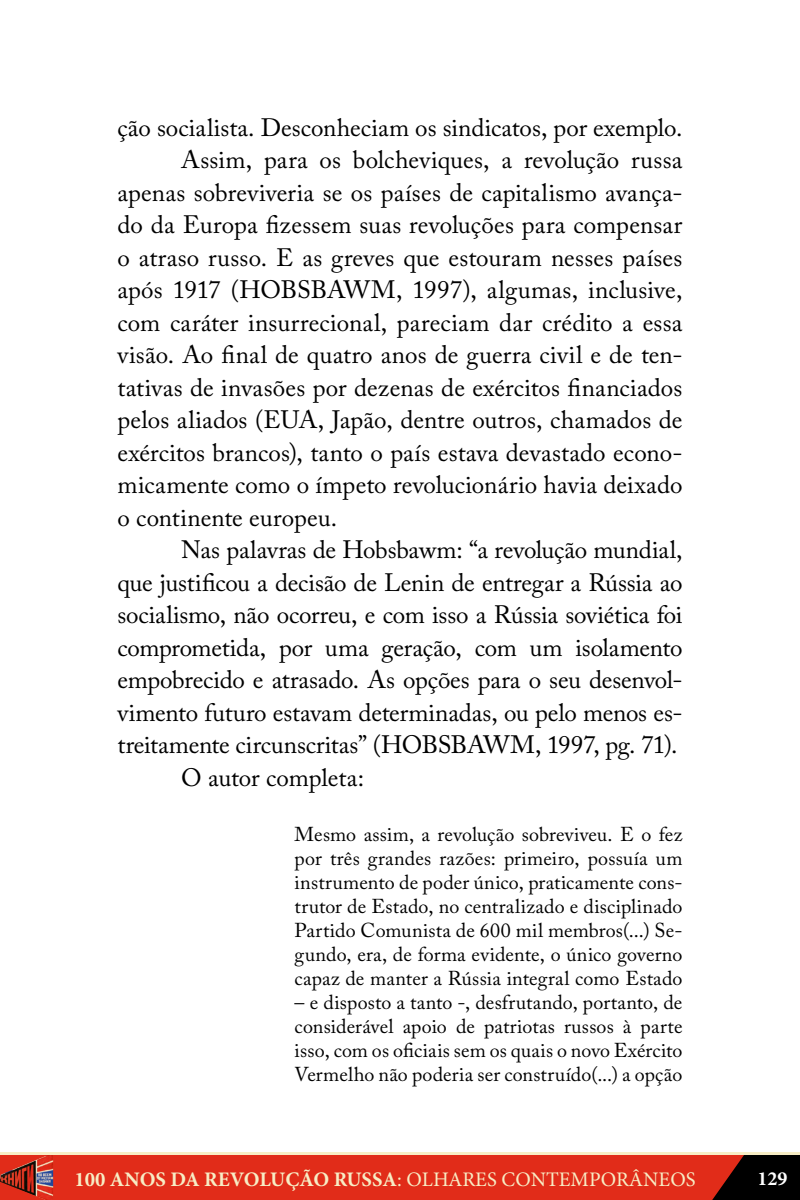
<style>
.page{position:relative;width:800px;height:1200px;background:#fff}
.page>*{position:absolute;margin:0;border:0;box-sizing:border-box;transform-origin:0 0}
.t1{font:25px "Adobe Caslon Pro";color:#000}
.t2{font:700 20.75px "Minion Pro";color:#f7edc5}
.t3{font:20px/24px "Adobe Caslon Pro";letter-spacing:.005em;color:#000;text-align:justify}
.t4{font:700 20px "Minion Pro";color:#fff}
.s1{font-weight:400}
</style>
<div class="page">
<div style="left:0;top:1155px;width:800px;height:45px;background:#e12c19"></div>
<svg style="left:712px;top:1155px;width:88px;height:45px"></svg>
<img style="left:0;top:1155px;width:53px;height:45px">
<hr style="left:0;top:1153px;width:800px;height:2px;background:#f7edc5">
<p class="t1" style="left:118px;top:113px;width:567px">ção socialista. Desconheciam os sindicatos, por exemplo.</p>
<p class="t1" style="left:181px;top:145px;width:503px">Assim, para os bolcheviques, a revolução russa</p>
<p class="t1" style="left:118px;top:178px;width:566px">apenas sobreviveria se os países de capitalismo avança-</p>
<p class="t1" style="left:118px;top:210px;width:567px">do da Europa fizessem suas revoluções para compensar</p>
<p class="t1" style="left:118px;top:243px;width:566px">o atraso russo. E as greves que estouram nesses países</p>
<p class="t1" style="left:118px;top:275px;width:566px">após 1917 (HOBSBAWM, 1997), algumas, inclusive,</p>
<p class="t1" style="left:118px;top:308px;width:567px">com caráter insurrecional, pareciam dar crédito a essa</p>
<p class="t1" style="left:118px;top:340px;width:566px">visão. Ao final de quatro anos de guerra civil e de ten-</p>
<p class="t1" style="left:118px;top:373px;width:566px">tativas de invasões por dezenas de exércitos financiados</p>
<p class="t1" style="left:118px;top:405px;width:567px">pelos aliados (EUA, Japão, dentre outros, chamados de</p>
<p class="t1" style="left:118px;top:438px;width:566px">exércitos brancos), tanto o país estava devastado econo-</p>
<p class="t1" style="left:118px;top:470px;width:567px">micamente como o ímpeto revolucionário havia deixado</p>
<p class="t1" style="left:118px;top:503px;width:221px">o continente europeu.</p>
<p class="t1" style="left:181px;top:535px;width:503px">Nas palavras de Hobsbawm: “a revolução mundial,</p>
<p class="t1" style="left:118px;top:568px;width:567px">que justificou a decisão de Lenin de entregar a Rússia ao</p>
<p class="t1" style="left:118px;top:600px;width:567px">socialismo, não ocorreu, e com isso a Rússia soviética foi</p>
<p class="t1" style="left:118px;top:633px;width:566px">comprometida, por uma geração, com um isolamento</p>
<p class="t1" style="left:118px;top:665px;width:566px">empobrecido e atrasado. As opções para o seu desenvol-</p>
<p class="t1" style="left:118px;top:698px;width:566px">vimento futuro estavam determinadas, ou pelo menos es-</p>
<p class="t1" style="left:118px;top:730px;width:561px">treitamente circunscritas” (HOBSBAWM, 1997, pg. 71).</p>
<p class="t1" style="left:181px;top:763px;width:184px">O autor completa:</p>
<p class="t3" style="left:295px;top:822px;width:389px">Mesmo assim, a revolução sobreviveu. E o fez por três grandes razões: primeiro, possuía um instrumento de poder único, praticamente cons&shy;trutor de Estado, no centralizado e disciplinado Partido Comunista de 600 mil membros(...) Se&shy;gundo, era, de forma evidente, o único governo capaz de manter a Rússia integral como Estado</p>
<p class="t3" style="left:295px;top:990px;width:389px">– e disposto a tanto -, desfrutando, portanto, de considerável apoio de patriotas russos à parte isso, com os oficiais sem os quais o novo Exército Vermelho não poderia ser construído(...) a opção</p>
<p class="t2" style="left:74px;top:1165px;width:623px">100 ANOS DA REVOLUÇÃO RUSSA<span class="s1">: OLHARES CONTEMPORÂNEOS</span></p>
<p class="t4" style="left:758px;top:1165px;width:31px">129</p>
</div>
